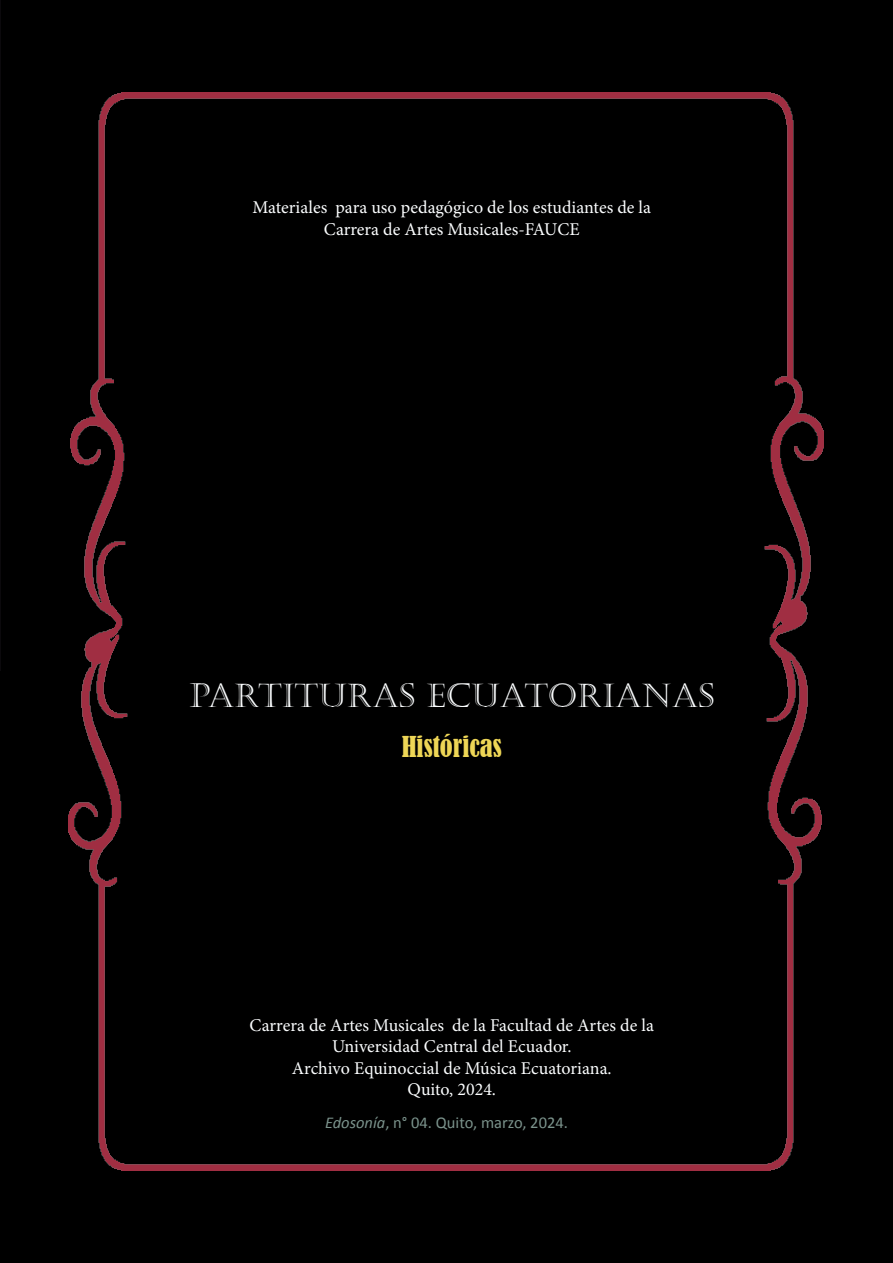
<style>
.page{position:relative;width:893px;height:1263px;background:#000}
.page>*{position:absolute;margin:0;border:0;box-sizing:border-box;transform-origin:0 0}
.t1{font:33px "Castellar";color:#fbfdfe}
.t2{font:condensed 27px "Bernard";color:#eed656}
.t3{font:18px "Minion Pro";color:#fbfdfe}
.t4{font:16.5px "Calibri";color:#7b938c}
.s1{font-style:italic}
</style>
<div class="page">
<img style="left:68px;top:93px;width:756px;height:1077px">
<p class="t3" style="left:252px;top:195px;width:400px">Materiales para uso pedagógico de los estudiantes de la</p>
<p class="t3" style="left:324px;top:217px;width:257px">Carrera de Artes Musicales-FAUCE</p>
<p class="t1" style="left:189px;top:676px;width:526px">PARTITURAS ECUATORIANAS</p>
<p class="t2" style="left:402px;top:731px;width:102px">Históricas</p>
<p class="t3" style="left:250px;top:1013px;width:406px">Carrera de Artes Musicales de la Facultad de Artes de la</p>
<p class="t3" style="left:332px;top:1034px;width:241px">Universidad Central del Ecuador.</p>
<p class="t3" style="left:292px;top:1056px;width:321px">Archivo Equinoccial de Música Ecuatoriana.</p>
<p class="t3" style="left:407px;top:1077px;width:90px">Quito, 2024.</p>
<p class="t4" style="left:325px;top:1112px;width:244px"><span class="s1">Edosonía</span>, n° 04. Quito, marzo, 2024.</p>
</div>
